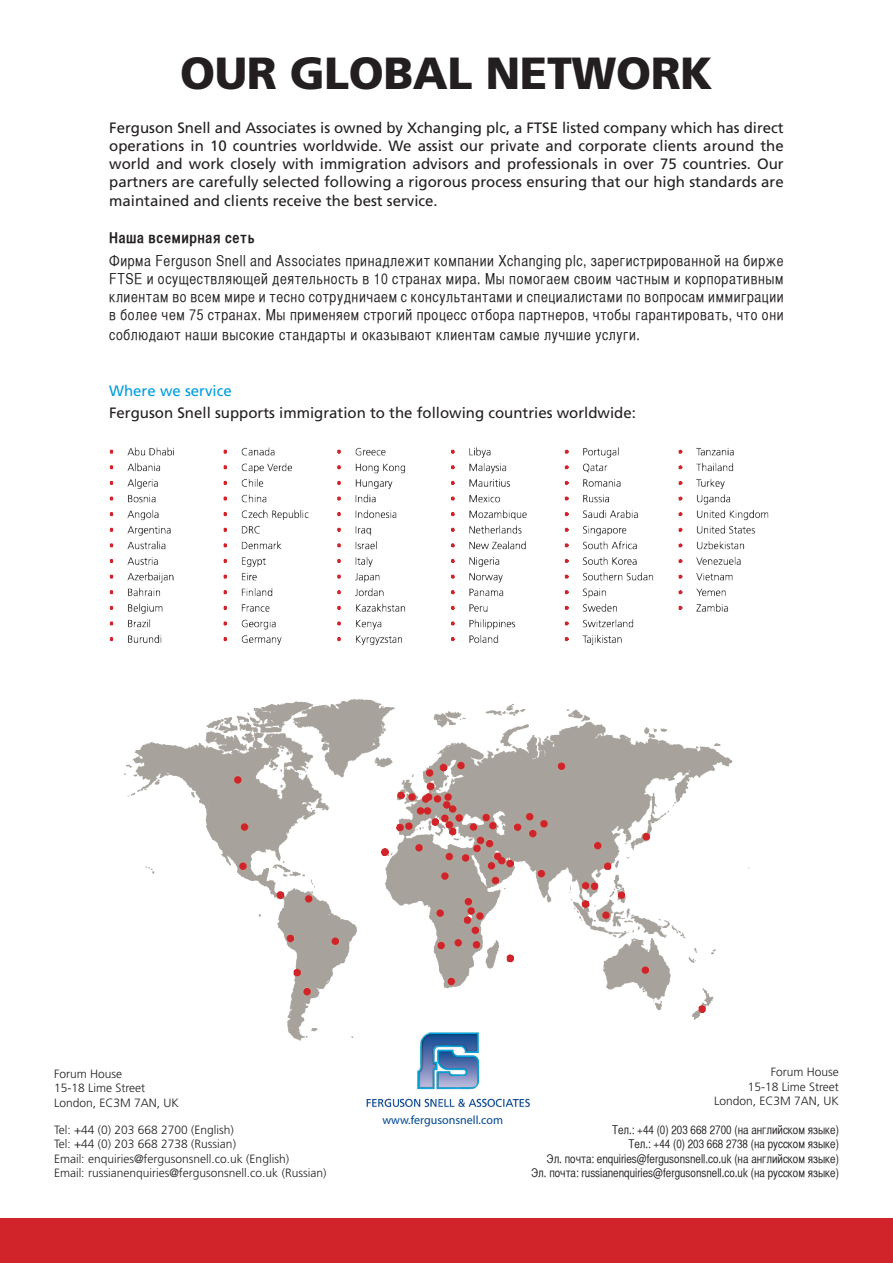
<style>
.page{position:relative;width:893px;height:1263px;background:#fff}
.page>*{position:absolute;margin:0;border:0;box-sizing:border-box;transform-origin:0 0}
.Main_Head_Blue{font:900 45px "Frutiger";letter-spacing:-.01em;color:#231f20}
.t1{font:15px/18px "Frutiger";color:#231f20;text-align:justify}
.Body_Text{font:15px/18px "Helvetica CY Plain";letter-spacing:.04em;color:#231f20;text-align:justify}
.Body_Text-2{font:15px "Helvetica CY Bold";letter-spacing:.04em;color:#231f20}
.t2{font:15px "Frutiger";color:#009cdb}
.Body_Text-3{font:300 12px "Frutiger";color:#231f20}
.Body_Text-4{font:12px "Helvetica CY Plain";color:#231f20}
.t3{font:12px "Frutiger LT Std";color:#014990}
</style>
<div class="page">
<img style="left:109px;top:447px;width:660px;height:594px">
<img style="left:361px;top:1024px;width:173px;height:84px">
<div style="left:0;top:1218px;width:893px;height:45px;background:#d1232a"></div>
<p class="Main_Head_Blue" style="left:180px;top:46px;width:534px">OUR GLOBAL NETWORK</p>
<p class="t1" style="left:109px;top:118px;width:676px">Ferguson Snell and Associates is owned by Xchanging plc, a FTSE listed company which has direct operations in 10 countries worldwide. We assist our private and corporate clients around the world and work closely with immigration advisors and professionals in over 75 countries. Our partners are carefully selected following a rigorous process ensuring that our high standards are</p>
<p class="t1" style="left:109px;top:192px;width:330px">maintained and clients receive the best service.</p>
<p class="Body_Text-2" style="left:109px;top:229px;width:147px">Наша всемирная сеть</p>
<p class="Body_Text" style="left:109px;top:251px;width:676px">Фирма Ferguson Snell and Associates принадлежит компании Xchanging plc, зарегистрированной на бирже FTSE и осуществляющей деятельность в 10 странах мира. Мы помогаем своим частным и корпоративным клиентам во всем мире и тесно сотрудничаем с консультантами и специалистами по вопросам иммиграции в более чем 75 странах. Мы применяем строгий процесс отбора партнеров, чтобы гарантировать, что они</p>
<p class="Body_Text" style="left:109px;top:325px;width:532px">соблюдают наши высокие стандарты и оказывают клиентам самые лучшие услуги.</p>
<p class="t2" style="left:109px;top:382px;width:124px">Where we service</p>
<p class="t1" style="left:109px;top:404px;width:528px">Ferguson Snell supports immigration to the following countries worldwide:</p>
<p class="Body_Text-3" style="left:54px;top:1067px;width:70px">Forum House</p>
<p class="Body_Text-3" style="left:54px;top:1081px;width:93px">15-18 Lime Street</p>
<p class="Body_Text-3" style="left:54px;top:1096px;width:126px">London, EC3M 7AN, UK</p>
<p class="Body_Text-3" style="left:54px;top:1123px;width:181px">Tel: +44 (0) 203 668 2700 (English)</p>
<p class="Body_Text-3" style="left:54px;top:1137px;width:183px">Tel: +44 (0) 203 668 2738 (Russian)</p>
<p class="Body_Text-3" style="left:54px;top:1152px;width:236px">Email: enquiries@fergusonsnell.co.uk (English)</p>
<p class="Body_Text-3" style="left:54px;top:1166px;width:274px">Email: russianenquiries@fergusonsnell.co.uk (Russian)</p>
<p class="t3" style="left:382px;top:1114px;width:122px">www.fergusonsnell.com</p>
<p class="Body_Text-3" style="left:771px;top:1065px;width:70px">Forum House</p>
<p class="Body_Text-3" style="left:748px;top:1080px;width:93px">15-18 Lime Street</p>
<p class="Body_Text-3" style="left:714px;top:1094px;width:126px">London, EC3M 7AN, UK</p>
<p class="Body_Text-4" style="left:612px;top:1123px;width:228px">Тел.: +44 (0) 203 668 2700 (на английском языке)</p>
<p class="Body_Text-4" style="left:628px;top:1137px;width:212px">Тел.: +44 (0) 203 668 2738 (на русском языке)</p>
<p class="Body_Text-4" style="left:547px;top:1151px;width:294px">Эл. почта: enquiries@fergusonsnell.co.uk (на английском языке)</p>
<p class="Body_Text-4" style="left:531px;top:1166px;width:309px">Эл. почта: russianenquiries@fergusonsnell.co.uk (на русском языке)</p>
</div>
